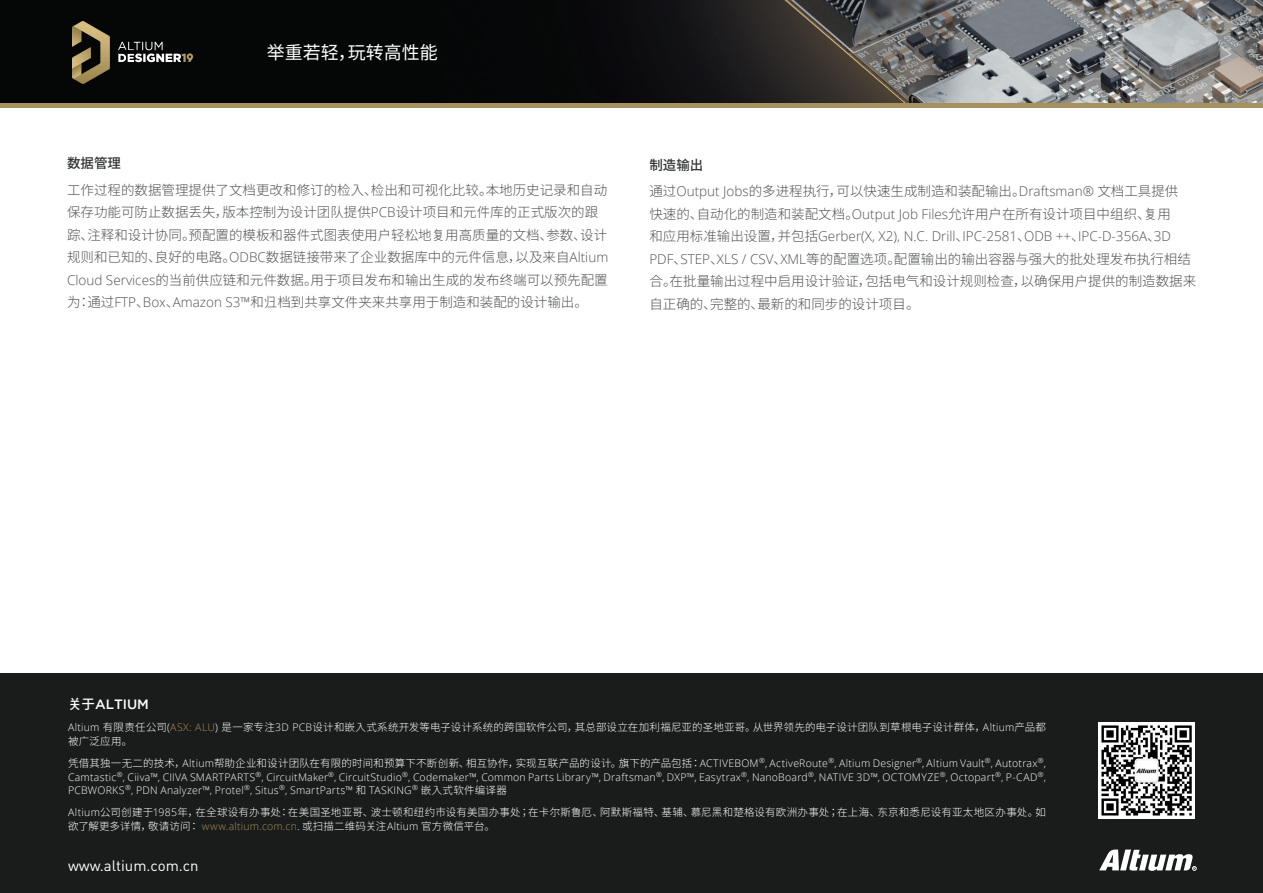
<style>
.page{position:relative;width:1263px;height:893px;background:#fff}
.page>*{position:absolute;margin:0;border:0;box-sizing:border-box;transform-origin:0 0}
.t1{font:18px "Noto Sans CJ Kjp";color:#fff}
.t2{font:15px "DIN Pro";color:#fff}
.Basic_Content{font:300 13.5px/22.5px "Noto Sans CJ Kjp";color:#4f5151}
.t3{font:500 13.5px "Gotham";color:#fff}
.Basic_Content-2{font:500 13.5px "Noto Sans CJ Kjp";color:#303232}
.t4{font:300 10.5px/13.5px "Open Sans";letter-spacing:.02em;color:#fff;text-align:justify}
.t5{font:300 10.5px/13.5px "Noto Sans CJ Kjp";letter-spacing:.015em;color:#fff}
.t6{font:800 2.4px "Open Sans";color:#fff;scale:1.04 1}
.s1{font-family:"Open Sans"}
.s2{font-family:"Noto Sans CJ Kjp"}
.s3{font-family:"Open Sans";color:#a6915e}
</style>
<div class="page">
<div style="left:0;top:673px;width:1263px;height:220px;background:#1a1b1b"></div>
<img style="left:0;top:0;width:1263px;height:103px">
<hr style="left:0;top:103px;width:1263px;height:4px;background:#a6915e">
<img style="left:72px;top:21px;width:124px;height:63px">
<svg style="left:1099px;top:849px;width:97px;height:22px"></svg>
<img style="left:1098px;top:722px;width:96px;height:96px">
<h1 class="t1" style="left:267px;top:42px;width:172px">举重若轻，玩转高性能</h1>
<p class="Basic_Content-2" style="left:67px;top:156px;width:55px">数据管理</p>
<p class="Basic_Content" style="left:67px;top:179px;width:543px">工作过程的数据管理提供了文档更改和修订的检入、检出和可视化比较。本地历史记录和自动保存功能可防止数据丢失，版本控制为设计团队提供<span class="s1">PCB</span>设计项目和元件库的正式版次的跟踪、注释和设计协同。预配置的模板和器件式图表使用户轻松地复用高质量的文档、参数、设计规则和已知的、良好的电路。<span class="s1">ODBC</span>数据链接带来了企业数据库中的元件信息，以及来自<span class="s1">Altium Cloud Services</span>的当前供应链和元件数据。用于项目发布和输出生成的发布终端可以预先配置为：通过<span class="s1">FTP</span>、<span class="s1">Box</span>、<span class="s1">Amazon S3™</span>和归档到共享文件夹来共享用于制造和装配的设计输出。</p>
<p class="Basic_Content-2" style="left:649px;top:157px;width:55px">制造输出</p>
<p class="Basic_Content" style="left:649px;top:180px;width:548px">通过<span class="s1">Output Jobs</span>的多进程执行，可以快速生成制造和装配输出。<span class="s1">Draftsman®</span> 文档工具提供<br>快速的、自动化的制造和装配文档。<span class="s1">Output Job Files</span>允许用户在所有设计项目中组织、复用<br>和应用标准输出设置，并包括<span class="s1">Gerber(X, X2), N.C. Drill</span>、<span class="s1">IPC-2581</span>、<span class="s1">ODB ++</span>、<span class="s1">IPC-D-356A</span>、<span class="s1">3D PDF</span>、<span class="s1">STEP</span>、<span class="s1">XLS / CSV</span>、<span class="s1">XML</span>等的配置选项。配置输出的输出容器与强大的批处理发布执行相结合。在批量输出过程中启用设计验证，包括电气和设计规则检查，以确保用户提供的制造数据来自正确的、完整的、最新的和同步的设计项目。</p>
<p class="t3" style="left:68px;top:697px;width:82px"><span class="s2">关于</span>ALTIUM</p>
<p class="t5" style="left:68px;top:721px;width:979px"><span class="s1">Altium</span> 有限责任公司<span class="s1">(</span><span class="s3">ASX: ALU</span><span class="s1">)</span> 是一家专注<span class="s1">3D PCB</span>设计和嵌入式系统开发等电子设计系统的跨国软件公司，其总部设立在加利福尼亚的圣地亚哥。从世界领先的电子设计团队到草根电子设计群体，<span class="s1">Altium</span>产品都被广泛应用。</p>
<p class="t4" style="left:68px;top:756px;width:979px"><span class="s2">凭借其独一无二的技术，</span>Altium<span class="s2">帮助企业和设计团队在有限的时间和预算下不断创新、相互协作，实现互联产品的设计。旗下的产品包括：</span>ACTIVEBOM<sup>®</sup>, ActiveRoute<sup>®</sup>, Altium Designer<sup>®</sup>, Altium Vault<sup>®</sup>, Autotrax<sup>®</sup>, Camtastic<sup>®</sup>, Ciiva™, CIIVA SMARTPARTS<sup>®</sup>, CircuitMaker<sup>®</sup>, CircuitStudio<sup>®</sup>, Codemaker™, Common Parts Library™, Draftsman<sup>®</sup>, DXP™, Easytrax<sup>®</sup>, NanoBoard<sup>®</sup>, NATIVE 3D™, OCTOMYZE<sup>®</sup>, Octopart<sup>®</sup>, P-CAD<sup>®</sup>, PCBWORKS<sup>®</sup>, PDN Analyzer™, Protel<sup>®</sup>, Situs<sup>®</sup>, SmartParts™ <span class="s2">和</span> TASKING<sup>®</sup> <span class="s2">嵌入式软件编译器</span></p>
<p class="t5" style="left:68px;top:806px;width:979px"><span class="s1">Altium</span>公司创建于<span class="s1">1985</span>年，在全球设有办事处：在美国圣地亚哥、波士顿和纽约市设有美国办事处；在卡尔斯鲁厄、阿默斯福特、基辅、慕尼黑和楚格设有欧洲办事处；在上海、东京和悉尼设有亚太地区办事处。如欲了解更多详情，敬请访问： <span class="s3">www.altium.com.cn</span><span class="s1">.</span> 或扫描二维码关注<span class="s1">Altium</span> 官方微信平台。</p>
<p class="t2" style="left:68px;top:856px;width:132px">www.altium.com.cn</p>
<p class="t6" style="left:1193px;top:867px;width:3px">R</p>
</div>
